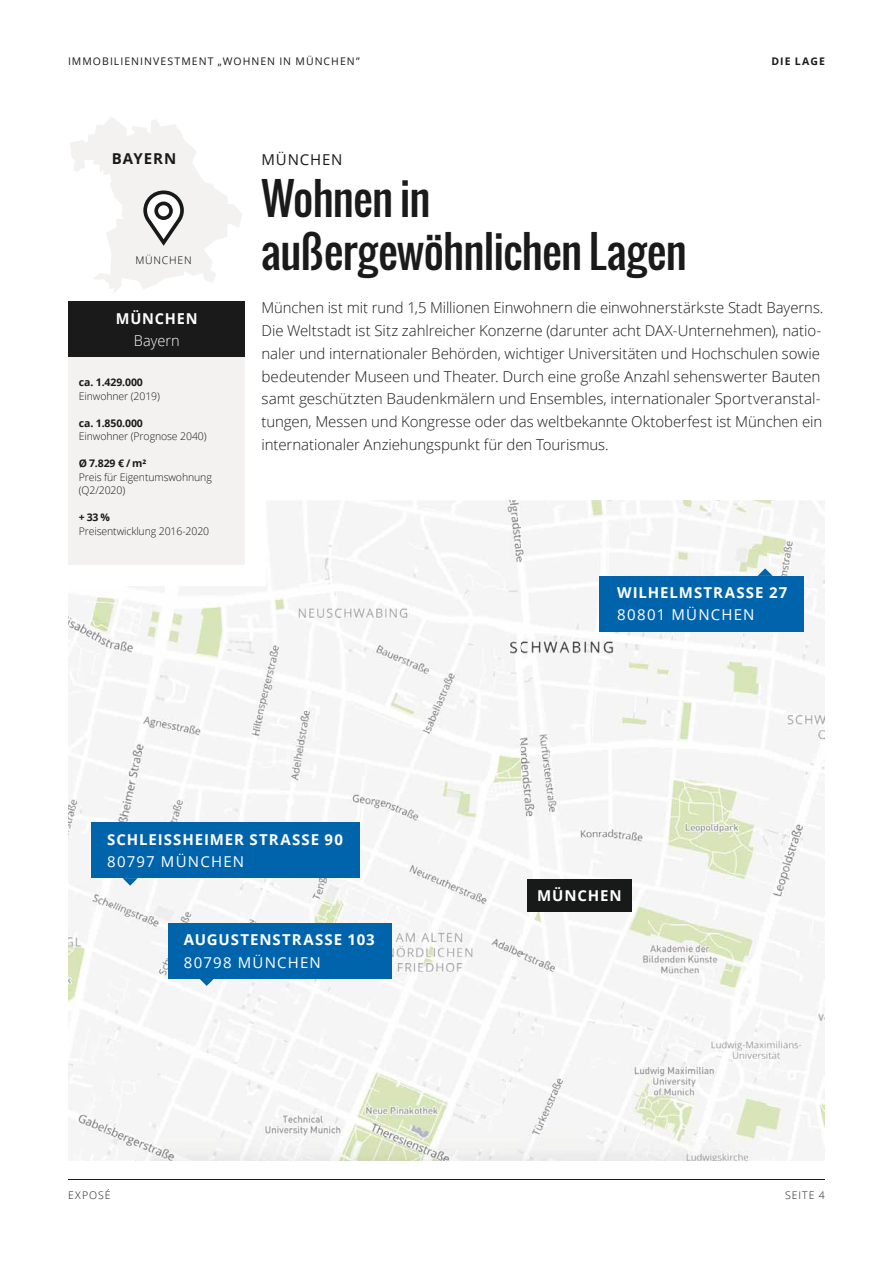
<style>
.page{position:relative;width:893px;height:1263px;background:#fff}
.page>*{position:absolute;margin:0;border:0;box-sizing:border-box;transform-origin:0 0}
.t1{font:43.5px/52.5px "Oswald";letter-spacing:-.015em;color:#1a1a1a}
.t2{font:300 15px/22.8px "Open Sans";letter-spacing:-.005em;color:#1a1a1a}
.t3{font:700 15px "Open Sans";letter-spacing:.065em;color:#fff}
.t4{font:15px "Open Sans";letter-spacing:.08em;color:#fff}
.t5{font:15px "Open Sans";letter-spacing:.055em;color:#1a1a1a}
.t6{font:700 15px "Open Sans";letter-spacing:.065em;color:#181919}
.t7{font:300 15px "Open Sans";letter-spacing:-.005em;color:#fff}
.t8{font:300 10.5px/13.5px "Open Sans";letter-spacing:-.01em;color:#1a1a1a}
.t9{font:700 10.5px "Open Sans";letter-spacing:-.01em;color:#1a1a1a}
.t10{font:10.5px "Open Sans";letter-spacing:.095em;color:#1a1a1a}
.t11{font:300 10.5px "Open Sans";letter-spacing:.075em;color:#000}
</style>
<div class="page">
<hr style="left:68px;top:1178px;width:757px;height:1px;background:#1a1a1a">
<svg style="left:70px;top:117px;width:172px;height:175px"></svg>
<div style="left:68px;top:301px;width:176px;height:56px;background:#1a1a1a"></div>
<img style="left:68px;top:500px;width:757px;height:661px">
<div style="left:527px;top:879px;width:104px;height:32px;background:#181919"></div>
<div style="left:168px;top:923px;width:223px;height:55px;background:#0064ad"></div>
<svg style="left:199px;top:978px;width:15px;height:8px"></svg>
<div style="left:91px;top:822px;width:269px;height:56px;background:#0064ad"></div>
<svg style="left:123px;top:878px;width:15px;height:8px"></svg>
<div style="left:600px;top:576px;width:204px;height:55px;background:#0064ad"></div>
<svg style="left:758px;top:568px;width:15px;height:8px"></svg>
<div style="left:66px;top:491px;width:200px;height:94px;background:#fff"></div>
<div style="left:68px;top:357px;width:176px;height:207px;background:#f4f1f1"></div>
<p class="t10" style="left:68px;top:54px;width:293px">IMMOBILIENINVESTMENT „WOHNEN IN MÜNCHEN”</p>
<p class="t9" style="left:771px;top:54px;width:55px">DIE LAGE</p>
<p class="t6" style="left:112px;top:148px;width:66px">BAYERN</p>
<p class="t11" style="left:135px;top:253px;width:58px">MÜNCHEN</p>
<p class="t3" style="left:116px;top:308px;width:84px">MÜNCHEN</p>
<p class="t7" style="left:134px;top:331px;width:47px">Bayern</p>
<p class="t9" style="left:79px;top:375px;width:66px">ca. 1.429.000</p>
<p class="t8" style="left:79px;top:389px;width:83px">Einwohner (2019)</p>
<p class="t9" style="left:79px;top:416px;width:66px">ca. 1.850.000</p>
<p class="t8" style="left:79px;top:429px;width:129px">Einwohner (Prognose 2040)</p>
<p class="t9" style="left:79px;top:456px;width:69px">Ø 7.829 € / m²</p>
<p class="t8" style="left:79px;top:470px;width:135px">Preis für Eigentumswohnung (Q2/2020)</p>
<p class="t9" style="left:79px;top:510px;width:33px">+ 33 %</p>
<p class="t8" style="left:79px;top:524px;width:132px">Preisentwicklung 2016-2020</p>
<p class="t5" style="left:261px;top:149px;width:82px">MÜNCHEN</p>
<h1 class="t1" style="left:261px;top:172px;width:427px">Wohnen in außergewöhnlichen Lagen</h1>
<p class="t2" style="left:261px;top:296px;width:563px">München ist mit rund 1,5 Millionen Einwohnern die einwohnerstärkste Stadt Bayerns.<br>Die Weltstadt ist Sitz zahlreicher Konzerne (darunter acht DAX-Unternehmen), natio&shy;naler und internationaler Behörden, wichtiger Universitäten und Hochschulen sowie bedeutender Museen und Theater. Durch eine große Anzahl sehenswerter Bauten samt geschützten Baudenkmälern und Ensembles, internationaler Sportveranstal&shy;tungen, Messen und Kongresse oder das weltbekannte Oktoberfest ist München ein internationaler Anziehungspunkt für den Tourismus.</p>
<p class="t3" style="left:617px;top:582px;width:172px">WILHELMSTRASSE 27</p>
<p class="t4" style="left:617px;top:605px;width:139px">80801 MÜNCHEN</p>
<p class="t3" style="left:107px;top:829px;width:237px">SCHLEISSHEIMER STRASSE 90</p>
<p class="t4" style="left:107px;top:852px;width:138px">80797 MÜNCHEN</p>
<p class="t3" style="left:184px;top:929px;width:193px">AUGUSTENSTRASSE 103</p>
<p class="t4" style="left:184px;top:952px;width:139px">80798 MÜNCHEN</p>
<p class="t8" style="left:68px;top:1188px;width:44px">EXPOSÉ</p>
<p class="t3" style="left:537px;top:885px;width:86px">MÜNCHEN</p>
<p class="t8" style="left:785px;top:1188px;width:41px">SEITE 4</p>
</div>
